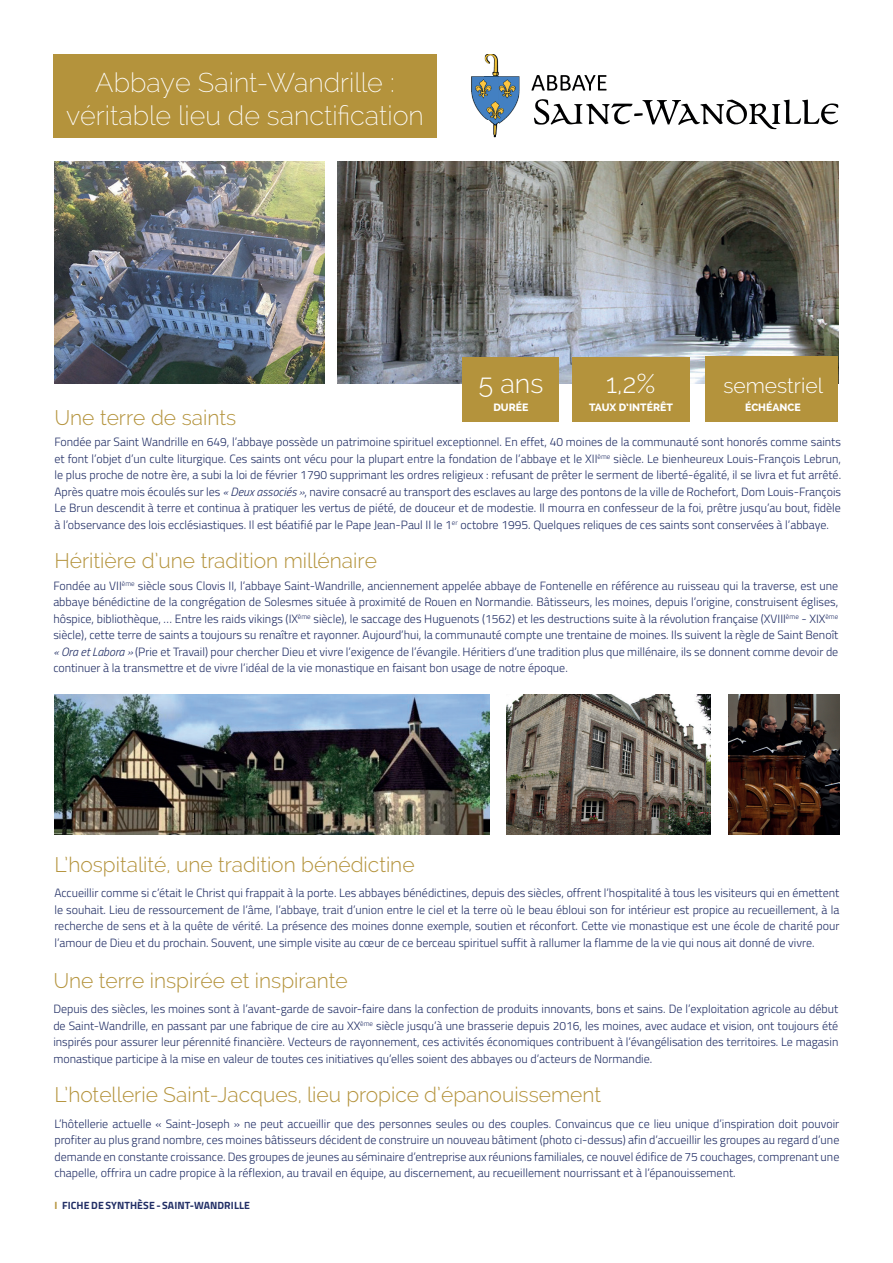
<style>
.page{position:relative;width:893px;height:1263px;background:#fff}
.page>*{position:absolute;margin:0;border:0;box-sizing:border-box;transform-origin:0 0}
.t1{font:200 27px/32.4px "Raleway";color:#fff;text-align:center}
.t2{font:300 27px "Raleway";color:#fff}
.t3{font:300 21px "Raleway";color:#b4933c}
.t4{font:300 21px "Raleway";color:#fff}
.t5{font:300 12px/16.5px "Titillium Web";color:#212e65;text-align:justify}
.t6{font:700 10.5px "Titillium Web";letter-spacing:.01em;color:#212e65}
.t7{font:800 10.5px "Raleway";color:#fff}
.s1{font-style:italic}
.s2{color:#b4933c}
</style>
<div class="page">
<img style="left:337px;top:162px;width:501px;height:221px">
<div style="left:463px;top:357px;width:96px;height:65px;background:#b4933c"></div>
<div style="left:572px;top:357px;width:117px;height:65px;background:#b4933c"></div>
<div style="left:705px;top:356px;width:133px;height:66px;background:#b4933c"></div>
<div style="left:53px;top:54px;width:384px;height:83px;background:#b4933c"></div>
<img style="left:485px;top:54px;width:14px;height:83px">
<img style="left:471px;top:76px;width:48px;height:48px">
<img style="left:485px;top:76px;width:14px;height:49px">
<img style="left:54px;top:162px;width:270px;height:221px">
<img style="left:54px;top:694px;width:435px;height:140px">
<img style="left:728px;top:694px;width:111px;height:140px">
<img style="left:507px;top:694px;width:204px;height:140px">
<svg style="left:534px;top:99px;width:304px;height:30px"></svg>
<svg style="left:531px;top:75px;width:75px;height:16px"></svg>
<h1 class="t1" style="left:66px;top:66px;width:359px">Abbaye Saint-Wandrille : véritable lieu de sanctification</h1>
<h2 class="t3" style="left:54px;top:405px;width:183px">Une terre de saints</h2>
<h1 class="t2" style="left:478px;top:368px;width:66px">5 ans</h1>
<p class="t7" style="left:493px;top:402px;width:37px">DURÉE</p>
<h1 class="t2" style="left:606px;top:368px;width:51px">1,2%</h1>
<p class="t7" style="left:589px;top:402px;width:85px">TAUX D’INTÉRÊT</p>
<h2 class="t4" style="left:723px;top:374px;width:101px">semestriel</h2>
<p class="t7" style="left:745px;top:402px;width:57px">ÉCHÉANCE</p>
<p class="t5" style="left:54px;top:433px;width:788px">Fondée par Saint Wandrille en 649, l’abbaye possède un patrimoine spirituel exceptionnel. En effet, 40 moines de la communauté sont honorés comme saints et font l’objet d’un culte liturgique. Ces saints ont vécu pour la plupart entre la fondation de l’abbaye et le XII<sup>ème</sup> siècle. Le bienheureux Louis-François Lebrun, le plus proche de notre ère, a subi la loi de février 1790 supprimant les ordres religieux : refusant de prêter le serment de liberté-égalité, il se livra et fut arrêté.<br>Après quatre mois écoulés sur les <span class="s1">« Deux associés »</span>, navire consacré au transport des esclaves au large des pontons de la ville de Rochefort, Dom Louis-François Le Brun descendit à terre et continua à pratiquer les vertus de piété, de douceur et de modestie. Il mourra en confesseur de la foi, prêtre jusqu’au bout, fidèle à l’observance des lois ecclésiastiques. Il est béatifié par le Pape Jean-Paul II le 1<sup>er</sup> octobre 1995. Quelques reliques de ces saints sont conservées à l’abbaye.</p>
<h2 class="t3" style="left:54px;top:548px;width:324px">Héritière d’une tradition millénaire</h2>
<p class="t5" style="left:53px;top:577px;width:786px">Fondée au VII<sup>ème</sup> siècle sous Clovis II, l’abbaye Saint-Wandrille, anciennement appelée abbaye de Fontenelle en référence au ruisseau qui la traverse, est une abbaye bénédictine de la congrégation de Solesmes située à proximité de Rouen en Normandie. Bâtisseurs, les moines, depuis l’origine, construisent églises, hôspice, bibliothèque, … Entre les raids vikings (IX<sup>ème</sup> siècle), le saccage des Huguenots (1562) et les destructions suite à la révolution française (XVIII<sup>ème</sup> - XIX<sup>ème </sup>siècle), cette terre de saints a toujours su renaître et rayonner. Aujourd’hui, la communauté compte une trentaine de moines. Ils suivent la règle de Saint Benoît <span class="s1">« Ora et Labora »</span> (Prie et Travail) pour chercher Dieu et vivre l’exigence de l’évangile. Héritiers d’une tradition plus que millénaire, ils se donnent comme devoir de continuer à la transmettre et de vivre l’idéal de la vie monastique en faisant bon usage de notre époque.</p>
<h2 class="t3" style="left:54px;top:852px;width:362px">L’hospitalité, une tradition bénédictine</h2>
<p class="t5" style="left:54px;top:884px;width:787px">Accueillir comme si c’était le Christ qui frappait à la porte. Les abbayes bénédictines, depuis des siècles, offrent l’hospitalité à tous les visiteurs qui en émettent le souhait. Lieu de ressourcement de l’âme, l’abbaye, trait d’union entre le ciel et la terre où le beau ébloui son for intérieur est propice au recueillement, à la recherche de sens et à la quête de vérité. La présence des moines donne exemple, soutien et réconfort. Cette vie monastique est une école de charité pour l’amour de Dieu et du prochain. Souvent, une simple visite au cœur de ce berceau spirituel suffit à rallumer la flamme de la vie qui nous ait donné de vivre.</p>
<h2 class="t3" style="left:53px;top:968px;width:296px">Une terre inspirée et inspirante</h2>
<p class="t5" style="left:53px;top:1000px;width:786px">Depuis des siècles, les moines sont à l’avant-garde de savoir-faire dans la confection de produits innovants, bons et sains. De l’exploitation agricole au début de Saint-Wandrille, en passant par une fabrique de cire au XX<sup>ème</sup> siècle jusqu’à une brasserie depuis 2016, les moines, avec audace et vision, ont toujours été inspirés pour assurer leur pérennité financière. Vecteurs de rayonnement, ces activités économiques contribuent à l’évangélisation des territoires. Le magasin monastique participe à la mise en valeur de toutes ces initiatives qu’elles soient des abbayes ou d’acteurs de Normandie.</p>
<h2 class="t3" style="left:54px;top:1083px;width:548px">L’hotellerie Saint-Jacques, lieu propice d’épanouissement</h2>
<p class="t5" style="left:54px;top:1115px;width:786px">L’hôtellerie actuelle « Saint-Joseph » ne peut accueillir que des personnes seules ou des couples. Convaincus que ce lieu unique d’inspiration doit pouvoir profiter au plus grand nombre, ces moines bâtisseurs décident de construire un nouveau bâtiment (photo ci-dessus) afin d’accueillir les groupes au regard d’une demande en constante croissance. Des groupes de jeunes au séminaire d’entreprise aux réunions familiales, ce nouvel édifice de 75 couchages, comprenant une chapelle, offrira un cadre propice à la réflexion, au travail en équipe, au discernement, au recueillement nourrissant et à l’épanouissement.</p>
<p class="t6" style="left:54px;top:1197px;width:197px"><span class="s2">I</span> FICHE DE SYNTHÈSE - SAINT-WANDRILLE</p>
</div>
